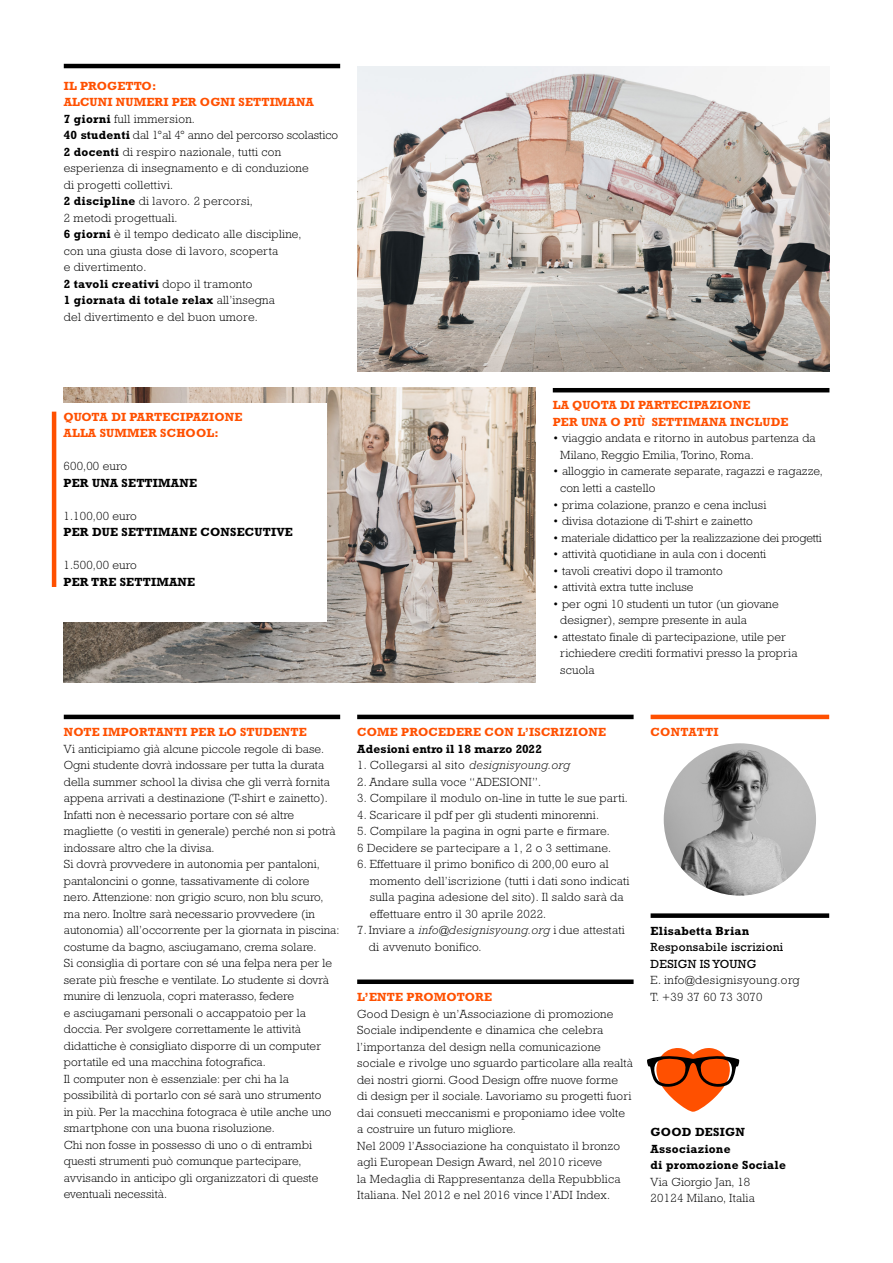
<style>
.page{position:relative;width:893px;height:1263px;background:#fff}
.page>*{position:absolute;margin:0;border:0;box-sizing:border-box;transform-origin:0 0}
.t1{font:300 12px/16.5px "Rockwell Std";letter-spacing:.01em;color:#000}
.t2{font:700 12px/16.5px "Rockwell Std";letter-spacing:.01em;color:#ff5000}
.t3{font:700 12px/16.5px "Rockwell Std";letter-spacing:.015em;color:#000}
.t4{font:300 12px/16.5px "Rockwell Std";letter-spacing:.04em;color:#000}
.t5{font:300 12px "Rockwell Std";letter-spacing:-.01em;color:#000}
.t6{font:12px/16.5px "Rockwell Std";letter-spacing:.02em;color:#000}
.s1{font-weight:700;color:#ff5000}
.s2{font-weight:700}
.s3{font-style:italic}
</style>
<div class="page">
<img style="left:64px;top:388px;width:472px;height:294px">
<div style="left:46px;top:403px;width:281px;height:218px;background:#fff"></div>
<hr style="left:553px;top:388px;width:276px;height:4px;background:#000">
<hr style="left:64px;top:715px;width:276px;height:4px;background:#000">
<hr style="left:357px;top:715px;width:277px;height:4px;background:#000">
<hr style="left:64px;top:64px;width:276px;height:4px;background:#000">
<img style="left:357px;top:67px;width:472px;height:305px">
<div style="left:357px;top:979px;width:277px;height:5px;background:#000"></div>
<hr style="left:52px;top:412px;width:4px;height:175px;background:#ff5000">
<div style="left:651px;top:913px;width:178px;height:5px;background:#000"></div>
<hr style="left:651px;top:715px;width:178px;height:4px;background:#ff5000">
<img style="left:664px;top:743px;width:152px;height:153px;border-radius:76px">
<svg style="left:647px;top:1048px;width:93px;height:64px"></svg>
<p class="t1" style="left:64px;top:77px;width:276px"><span class="s1">IL PROGETTO:<br>ALCUNI NUMERI PER OGNI SETTIMANA<br></span><span class="s2">7 giorni</span> full immersion.<br><span class="s2">40 studenti</span> dal 1°al 4° anno del percorso scolastico <span class="s2">2 docenti</span> di respiro nazionale, tutti con esperienza di insegnamento e di conduzione<br>di progetti collettivi.<br><span class="s2">2 discipline</span> di lavoro. 2 percorsi,<br>2 metodi progettuali.<br><span class="s2">6 giorni</span> è il tempo dedicato alle discipline,<br>con una giusta dose di lavoro, scoperta<br>e divertimento.<br><span class="s2">2 tavoli creativi</span> dopo il tramonto<br><span class="s2">1 giornata di totale relax</span> all’insegna<br>del divertimento e del buon umore.</p>
<p class="t2" style="left:64px;top:408px;width:181px">QUOTA DI PARTECIPAZIONE<br>ALLA SUMMER SCHOOL:</p>
<p class="t1" style="left:64px;top:458px;width:65px">600,00 euro</p>
<p class="t3" style="left:64px;top:474px;width:135px">PER UNA SETTIMANE</p>
<p class="t1" style="left:64px;top:507px;width:75px">1.100,00 euro</p>
<p class="t3" style="left:64px;top:524px;width:231px">PER DUE SETTIMANE CONSECUTIVE</p>
<p class="t1" style="left:64px;top:557px;width:75px">1.500,00 euro</p>
<p class="t3" style="left:64px;top:573px;width:133px">PER TRE SETTIMANE</p>
<p class="t2" style="left:553px;top:397px;width:237px">LA QUOTA DI PARTECIPAZIONE<br>PER UNA O PIÙ SETTIMANA INCLUDE</p>
<p class="t1" style="left:560px;top:430px;width:257px;text-indent:-8px">• viaggio andata e ritorno in autobus partenza da<br>Milano, Reggio Emilia, Torino, Roma.</p>
<p class="t1" style="left:560px;top:463px;width:264px;text-indent:-8px">• alloggio in camerate separate, ragazzi e ragazze, con letti a castello</p>
<p class="t1" style="left:553px;top:496px;width:215px">• prima colazione, pranzo e cena inclusi</p>
<p class="t1" style="left:553px;top:513px;width:202px">• divisa dotazione di T-shirt e zainetto</p>
<p class="t5" style="left:553px;top:531px;width:271px">• materiale didattico per la realizzazione dei progetti</p>
<p class="t1" style="left:553px;top:546px;width:215px">• attività quotidiane in aula con i docenti</p>
<p class="t1" style="left:553px;top:562px;width:171px">• tavoli creativi dopo il tramonto</p>
<p class="t1" style="left:553px;top:579px;width:142px">• attività extra tutte incluse</p>
<p class="t1" style="left:560px;top:595px;width:220px;text-indent:-8px">• per ogni 10 studenti un tutor (un giovane designer), sempre presente in aula</p>
<p class="t1" style="left:560px;top:628px;width:239px;text-indent:-8px">• attestato finale di partecipazione, utile per richiedere crediti formativi presso la propria scuola</p>
<p class="t2" style="left:64px;top:724px;width:245px">NOTE IMPORTANTI PER LO STUDENTE</p>
<p class="t1" style="left:64px;top:740px;width:277px">Vi anticipiamo già alcune piccole regole di base.<br>Ogni studente dovrà indossare per tutta la durata della summer school la divisa che gli verrà fornita appena arrivati a destinazione (T-shirt e zainetto).<br>Infatti non è necessario portare con sé altre magliette (o vestiti in generale) perché non si potrà indossare altro che la divisa.<br>Si dovrà provvedere in autonomia per pantaloni, pantaloncini o gonne, tassativamente di colore<br>nero. Attenzione: non grigio scuro, non blu scuro, ma nero. Inoltre sarà necessario provvedere (in autonomia) all’occorrente per la giornata in piscina: costume da bagno, asciugamano, crema solare.<br>Si consiglia di portare con sé una felpa nera per le serate più fresche e ventilate. Lo studente si dovrà munire di lenzuola, copri materasso, federe<br>e asciugamani personali o accappatoio per la doccia. Per svolgere correttamente le attività didattiche è consigliato disporre di un computer portatile ed una macchina fotografica.<br>Il computer non è essenziale: per chi ha la possibilità di portarlo con sé sarà uno strumento<br>in più. Per la macchina fotograca è utile anche uno smartphone con una buona risoluzione.<br>Chi non fosse in possesso di uno o di entrambi questi strumenti può comunque partecipare, avvisando in anticipo gli organizzatori di queste eventuali necessità.</p>
<p class="t2" style="left:357px;top:724px;width:250px">COME PROCEDERE CON L’ISCRIZIONE</p>
<p class="t3" style="left:357px;top:740px;width:186px">Adesioni entro il 18 marzo 2022</p>
<p class="t4" style="left:357px;top:757px;width:214px">1. Collegarsi al sito <span class="s3">designisyoung.org</span></p>
<p class="t1" style="left:357px;top:773px;width:185px">2. Andare sulla voce “ADESIONI”.</p>
<p class="t1" style="left:357px;top:790px;width:272px">3. Compilare il modulo on-line in tutte le sue parti.</p>
<p class="t1" style="left:357px;top:806px;width:243px">4. Scaricare il pdf per gli studenti minorenni.</p>
<p class="t1" style="left:357px;top:823px;width:255px">5. Compilare la pagina in ogni parte e firmare.<br>6 Decidere se partecipare a 1, 2 o 3 settimane.</p>
<p class="t1" style="left:370px;top:856px;width:261px;text-indent:-13px">6. Effettuare il primo bonifico di 200,00 euro al momento dell’iscrizione (tutti i dati sono indicati sulla pagina adesione del sito). Il saldo sarà da effettuare entro il 30 aprile 2022.</p>
<p class="t1" style="left:369px;top:922px;width:257px;text-indent:-12px">7. Inviare a <span class="s3">info@designisyoung.org</span> i due attestati di avvenuto bonifico.</p>
<p class="t2" style="left:357px;top:988px;width:136px">L’ENTE PROMOTORE</p>
<p class="t1" style="left:357px;top:1005px;width:277px">Good Design è un’Associazione di promozione Sociale indipendente e dinamica che celebra l’importanza del design nella comunicazione sociale e rivolge uno sguardo particolare alla realtà dei nostri giorni. Good Design offre nuove forme<br>di design per il sociale. Lavoriamo su progetti fuori dai consueti meccanismi e proponiamo idee volte a costruire un futuro migliore.<br>Nel 2009 l’Associazione ha conquistato il bronzo agli European Design Award, nel 2010 riceve<br>la Medaglia di Rappresentanza della Repubblica Italiana. Nel 2012 e nel 2016 vince l’ADI Index.</p>
<p class="t2" style="left:651px;top:724px;width:69px">CONTATTI</p>
<p class="t3" style="left:651px;top:922px;width:100px">Elisabetta Brian</p>
<p class="t6" style="left:651px;top:939px;width:134px">Responsabile iscrizioni<br>DESIGN IS YOUNG</p>
<p class="t4" style="left:651px;top:972px;width:151px">E. info@designisyoung.org<br>T. +39 37 60 73 3070</p>
<p class="t3" style="left:651px;top:1124px;width:137px">GOOD DESIGN<br>Associazione<br>di promozione Sociale</p>
<p class="t1" style="left:651px;top:1173px;width:106px">Via Giorgio Jan, 18<br>20124 Milano, Italia</p>
</div>
